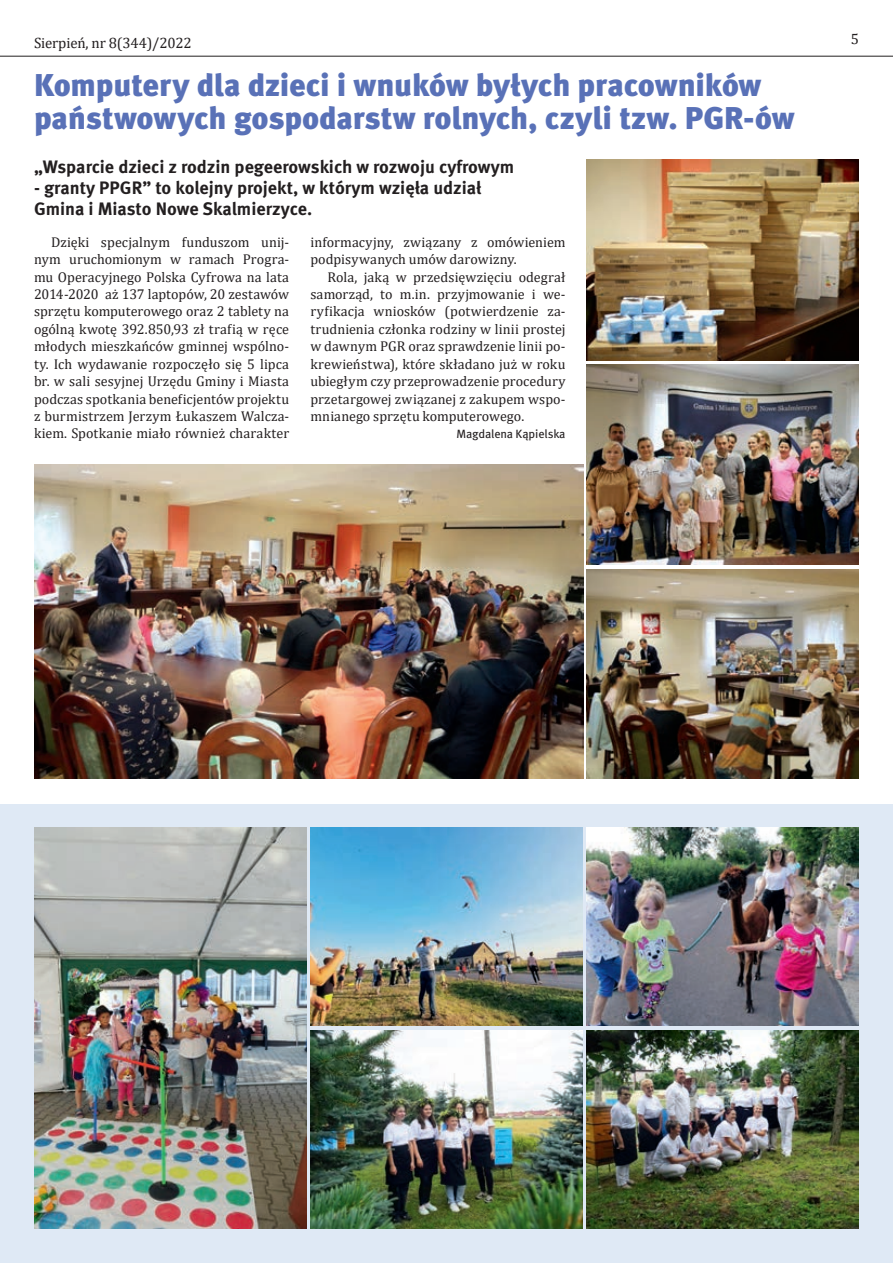
<style>
.page{position:relative;width:893px;height:1263px;background:#fff}
.page>*{position:absolute;margin:0;border:0;box-sizing:border-box;transform-origin:0 0}
.t1{font:900 31.5px/33px "Meta Pro";letter-spacing:-.01em;color:#5971b7}
.t2{font:700 18px/21px "Meta Pro";color:#231f20}
.t3{font:15px "Cambria";letter-spacing:-.01em;color:#231f20}
.t4{font:14.25px/17.4px "Cambria";letter-spacing:.005em;color:#231f20;text-align:justify}
.t5{font:12px "Meta Pro";letter-spacing:-.01em;color:#231f20}
</style>
<div class="page">
<div style="left:0;top:804px;width:893px;height:459px;background:#dfe9f5"></div>
<hr style="left:0;top:56px;width:893px;height:1px;background:#231f20">
<img style="left:34px;top:465px;width:549px;height:313px">
<img style="left:587px;top:160px;width:272px;height:200px">
<img style="left:587px;top:364px;width:272px;height:201px">
<img style="left:587px;top:569px;width:272px;height:209px">
<img style="left:34px;top:827px;width:272px;height:402px">
<img style="left:310px;top:827px;width:273px;height:199px">
<img style="left:587px;top:827px;width:272px;height:199px">
<img style="left:310px;top:1030px;width:273px;height:199px">
<img style="left:587px;top:1030px;width:272px;height:199px">
<p class="t3" style="left:34px;top:34px;width:159px">Sierpień, nr 8(344)/2022</p>
<p class="t3" style="left:851px;top:30px;width:10px">5</p>
<h1 class="t1" style="left:34px;top:70px;width:762px">Komputery dla dzieci i wnuków byłych pracowników państwowych gospodarstw rolnych, czyli tzw. PGR-ów</h1>
<p class="t2" style="left:34px;top:157px;width:482px">„Wsparcie dzieci z rodzin pegeerowskich w rozwoju cyfrowym</p>
<p class="t2" style="left:34px;top:178px;width:449px">- granty PPGR” to kolejny projekt, w którym wzięła udział<br>Gmina i Miasto Nowe Skalmierzyce.</p>
<p class="t4" style="left:34px;top:233px;width:257px;text-indent:17px">Dzięki specjalnym funduszom unij&shy;nym uruchomionym w ramach Progra&shy;mu Operacyjnego Polska Cyfrowa na lata 2014-2020 aż 137 laptopów, 20 zestawów sprzętu komputerowego oraz 2 tablety na ogólną kwotę 392.850,93 zł trafią w ręce młodych mieszkańców gminnej wspólno&shy;ty. Ich wydawanie rozpoczęło się 5 lipca br. w sali sesyjnej Urzędu Gminy i Miasta podczas spotkania beneficjentów projektu z burmistrzem Jerzym Łukaszem Walcza&shy;kiem. Spotkanie miało również charakter</p>
<p class="t4" style="left:310px;top:233px;width:257px">informacyjny, związany z omówieniem podpisywanych umów darowizny.</p>
<p class="t4" style="left:310px;top:268px;width:257px;text-indent:17px">Rola, jaką w przedsięwzięciu odegrał samorząd, to m.in. przyjmowanie i we&shy;ryfikacja wniosków (potwierdzenie za&shy;trudnienia członka rodziny w linii prostej w dawnym PGR oraz sprawdzenie linii po&shy;krewieństwa), które składano już w roku ubiegłym czy przeprowadzenie procedury przetargowej związanej z zakupem wspo&shy;mnianego sprzętu komputerowego.</p>
<p class="t5" style="left:456px;top:427px;width:111px">Magdalena Kąpielska</p>
</div>
